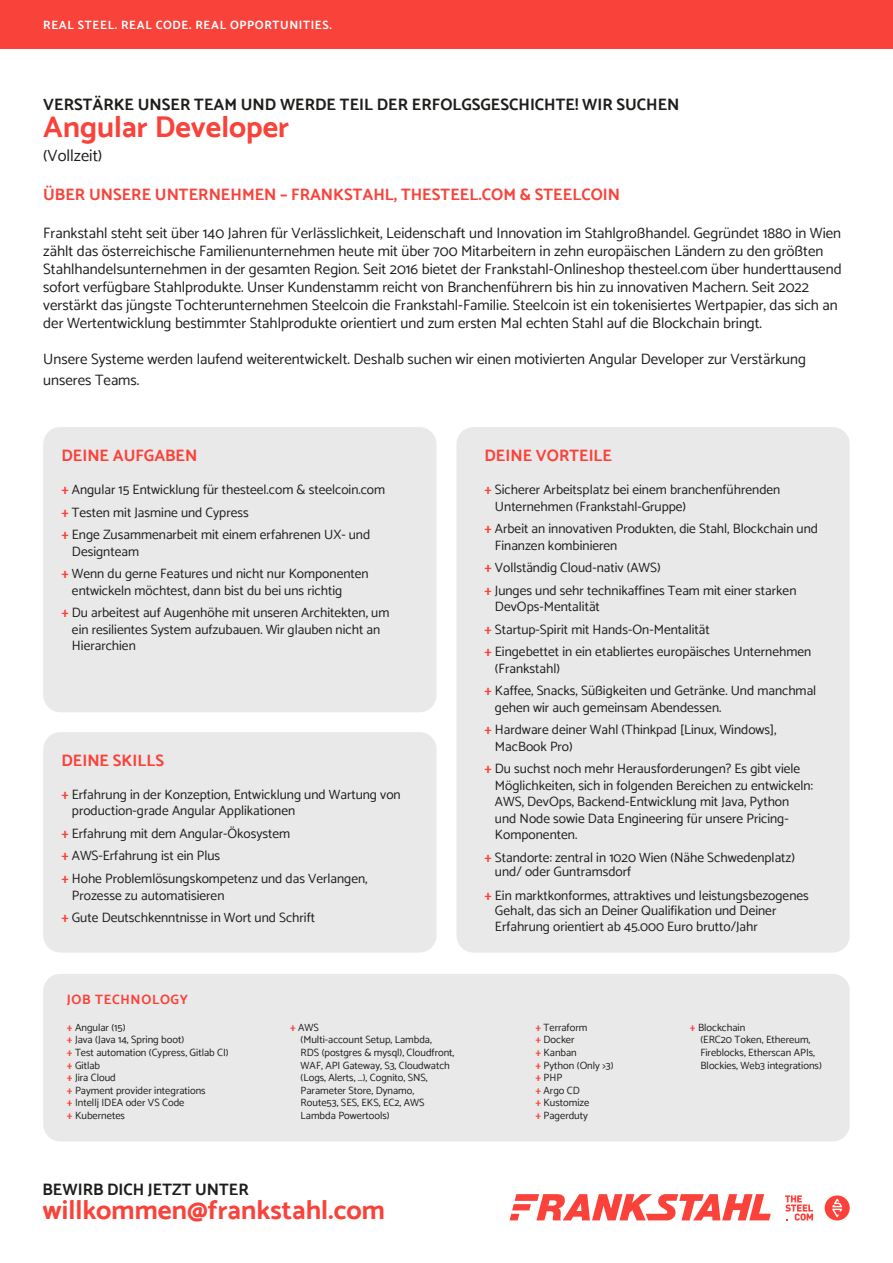
<style>
.page{position:relative;width:893px;height:1263px;background:#fff}
.page>*{position:absolute;margin:0;border:0;box-sizing:border-box;transform-origin:0 0}
.t1{font:700 30px "Catamaran";color:#f9423a}
.t2{font:700 27px "Catamaran";color:#f9423a}
.t3{font:700 16.5px "Catamaran";color:#f9423a}
.t4{font:700 16.5px "Catamaran";color:#1d1d1b}
.t5{font:16.5px "Catamaran";color:#1d1d1b}
.t6{font:15px/18px "Catamaran";color:#1d1d1b}
.t7{font:13.5px/22.5px "Catamaran";color:#1d1d1b}
.t8{font:700 13.5px "Catamaran";letter-spacing:.05em;color:#f9423a}
.t9{font:700 12px "Catamaran";letter-spacing:.05em;color:#fff}
.t10{font:10.5px/12.6px "Catamaran";color:#1d1d1b}
.s1{font-weight:700;color:#f9423a}
</style>
<div class="page">
<div style="left:43px;top:427px;width:393px;height:285px;background:#e9e9e9;border-radius:17px"></div>
<div style="left:43px;top:974px;width:807px;height:167px;background:#e9e9e9;border-radius:17px"></div>
<div style="left:43px;top:732px;width:393px;height:220px;background:#e9e9e9;border-radius:17px"></div>
<div style="left:456px;top:427px;width:394px;height:525px;background:#e9e9e9;border-radius:17px"></div>
<div style="left:0;top:0;width:893px;height:49px;background:#f9423a"></div>
<svg style="left:825px;top:1195px;width:25px;height:25px"></svg>
<svg style="left:785px;top:1195px;width:28px;height:25px"></svg>
<svg style="left:509px;top:1194px;width:262px;height:26px"></svg>
<p class="t9" style="left:43px;top:18px;width:290px">REAL STEEL. REAL CODE. REAL OPPORTUNITIES.</p>
<p class="t4" style="left:43px;top:95px;width:638px">VERSTÄRKE UNSER TEAM UND WERDE TEIL DER ERFOLGSGESCHICHTE! WIR SUCHEN</p>
<h1 class="t1" style="left:43px;top:109px;width:247px">Angular Developer</h1>
<p class="t5" style="left:43px;top:146px;width:61px">(Vollzeit)</p>
<p class="t3" style="left:43px;top:184px;width:578px">ÜBER UNSERE UNTERNEHMEN – FRANKSTAHL, THESTEEL.COM &amp; STEELCOIN</p>
<p class="t6" style="left:43px;top:223px;width:800px">Frankstahl steht seit über 140 Jahren für Verlässlichkeit, Leidenschaft und Innovation im Stahlgroßhandel. Gegründet 1880 in Wien zählt das österreichische Familienunternehmen heute mit über 700 Mitarbeitern in zehn europäischen Ländern zu den größten Stahlhandelsunternehmen in der gesamten Region. Seit 2016 bietet der Frankstahl-Onlineshop thesteel.com über hunderttausend sofort verfügbare Stahlprodukte. Unser Kundenstamm reicht von Branchenführern bis hin zu innovativen Machern. Seit 2022 verstärkt das jüngste Tochterunternehmen Steelcoin die Frankstahl-Familie. Steelcoin ist ein tokenisiertes Wertpapier, das sich an der Wertentwicklung bestimmter Stahlprodukte orientiert und zum ersten Mal echten Stahl auf die Blockchain bringt.</p>
<p class="t6" style="left:43px;top:348px;width:764px;line-height:21.6px">Unsere Systeme werden laufend weiterentwickelt. Deshalb suchen wir einen motivierten Angular Developer zur Verstärkung unseres Teams.</p>
<p class="t3" style="left:61px;top:446px;width:138px">DEINE AUFGABEN</p>
<p class="t7" style="left:61px;top:478px;width:325px"><span class="s1">+</span> Angular 15 Entwicklung für thesteel.com &amp; steelcoin.com <span class="s1">+</span> Testen mit Jasmine und Cypress<br><span class="s1">+</span> Enge Zusammenarbeit mit einem erfahrenen UX- und</p>
<p class="t7" style="left:61px;top:540px;width:309px;text-indent:11px">Designteam<br><span class="s1">+</span> Wenn du gerne Features und nicht nur Komponenten</p>
<p class="t7" style="left:61px;top:579px;width:329px;text-indent:11px">entwickeln möchtest, dann bist du bei uns richtig<br><span class="s1">+</span> Du arbeitest auf Augenhöhe mit unseren Architekten, um</p>
<p class="t7" style="left:72px;top:621px;width:310px;line-height:16.5px">ein resilientes System aufzubauen. Wir glauben nicht an<br>Hierarchien</p>
<p class="t3" style="left:61px;top:751px;width:104px">DEINE SKILLS</p>
<p class="t7" style="left:72px;top:786px;width:330px;line-height:16.5px;text-indent:-11px"><span class="s1">+</span> Erfahrung in der Konzeption, Entwicklung und Wartung von production-grade Angular Applikationen</p>
<p class="t7" style="left:61px;top:822px;width:308px"><span class="s1">+</span> Erfahrung mit dem Angular-Ökosystem<br><span class="s1">+</span> AWS-Erfahrung ist ein Plus<br><span class="s1">+</span> Hohe Problemlösungskompetenz und das Verlangen,</p>
<p class="t7" style="left:61px;top:883px;width:255px;text-indent:11px">Prozesse zu automatisieren<br><span class="s1">+</span> Gute Deutschkenntnisse in Wort und Schrift</p>
<p class="t8" style="left:67px;top:991px;width:123px">JOB TECHNOLOGY</p>
<p class="t3" style="left:484px;top:446px;width:129px">DEINE VORTEILE</p>
<p class="t7" style="left:495px;top:481px;width:287px;line-height:16.5px;text-indent:-11px"><span class="s1">+</span> Sicherer Arbeitsplatz bei einem branchenführenden<br>Unternehmen (Frankstahl-Gruppe)</p>
<p class="t7" style="left:495px;top:520px;width:325px;line-height:16.5px;text-indent:-11px"><span class="s1">+</span> Arbeit an innovativen Produkten, die Stahl, Blockchain und<br>Finanzen kombinieren</p>
<p class="t7" style="left:484px;top:556px;width:313px"><span class="s1">+</span> Vollständig Cloud-nativ (AWS)<br><span class="s1">+</span> Junges und sehr technikaffines Team mit einer starken</p>
<p class="t7" style="left:484px;top:595px;width:328px;text-indent:11px">DevOps-Mentalität<br><span class="s1">+</span> Startup-Spirit mit Hands-On-Mentalität<br><span class="s1">+</span> Eingebettet in ein etabliertes europäisches Unternehmen</p>
<p class="t7" style="left:484px;top:657px;width:333px;text-indent:11px">(Frankstahl)<br><span class="s1">+</span> Kaffee, Snacks, Süßigkeiten und Getränke. Und manchmal</p>
<p class="t7" style="left:484px;top:696px;width:294px;text-indent:11px">gehen wir auch gemeinsam Abendessen.<br><span class="s1">+</span> Hardware deiner Wahl (Thinkpad [Linux, Windows],</p>
<p class="t7" style="left:484px;top:735px;width:317px;text-indent:11px">MacBook Pro)<br><span class="s1">+</span> Du suchst noch mehr Herausforderungen? Es gibt viele</p>
<p class="t7" style="left:495px;top:777px;width:319px;line-height:16.5px">Möglichkeiten, sich in folgenden Bereichen zu entwickeln:<br>AWS, DevOps, Backend-Entwicklung mit Java, Python und Node sowie Data Engineering für unsere Pricing-Komponenten.</p>
<p class="t7" style="left:495px;top:850px;width:301px;line-height:13.5px;text-indent:-11px"><span class="s1">+</span> Standorte: zentral in 1020 Wien (Nähe Schwedenplatz) und/ oder Guntramsdorf</p>
<p class="t7" style="left:495px;top:887px;width:315px;line-height:15px;text-indent:-11px"><span class="s1">+</span> Ein marktkonformes, attraktives und leistungsbezogenes<br>Gehalt, das sich an Deiner Qualifikation und Deiner</p>
<p class="t7" style="left:495px;top:915px;width:264px">Erfahrung orientiert ab 45.000 Euro brutto/Jahr</p>
<p class="t10" style="left:67px;top:1021px;width:163px"><span class="s1">+</span> Angular (15)<br><span class="s1">+</span> Java (Java 14, Spring boot)<br><span class="s1">+</span> Test automation (Cypress, Gitlab CI) <span class="s1">+</span> Gitlab<br><span class="s1">+</span> Jira Cloud<br><span class="s1">+</span> Payment provider integrations<br><span class="s1">+</span> Intellj IDEA oder VS Code<br><span class="s1">+</span> Kubernetes</p>
<p class="t10" style="left:301px;top:1021px;width:155px;text-indent:-10px"><span class="s1">+</span> AWS<br>(Multi-account Setup, Lambda,<br>RDS (postgres &amp; mysql), Cloudfront,<br>WAF, API Gateway, S3, Cloudwatch (Logs, Alerts, …), Cognito, SNS,<br>Parameter Store, Dynamo,<br>Route53, SES, EKS, EC2, AWS<br>Lambda Powertools)</p>
<p class="t10" style="left:535px;top:1021px;width:80px"><span class="s1">+</span> Terraform<br><span class="s1">+</span> Docker<br><span class="s1">+</span> Kanban<br><span class="s1">+</span> Python (Only &gt;3) <span class="s1">+</span> PHP<br><span class="s1">+</span> Argo CD<br><span class="s1">+</span> Kustomize<br><span class="s1">+</span> Pagerduty</p>
<p class="t10" style="left:700px;top:1021px;width:123px;text-indent:-10px"><span class="s1">+</span> Blockchain<br>(ERC20 Token, Ethereum,<br>Fireblocks, Etherscan APIs,<br>Blockies, Web3 integrations)</p>
<p class="t4" style="left:43px;top:1179px;width:208px">BEWIRB DICH JETZT UNTER</p>
<h2 class="t2" style="left:43px;top:1194px;width:344px">willkommen@frankstahl.com</h2>
</div>
